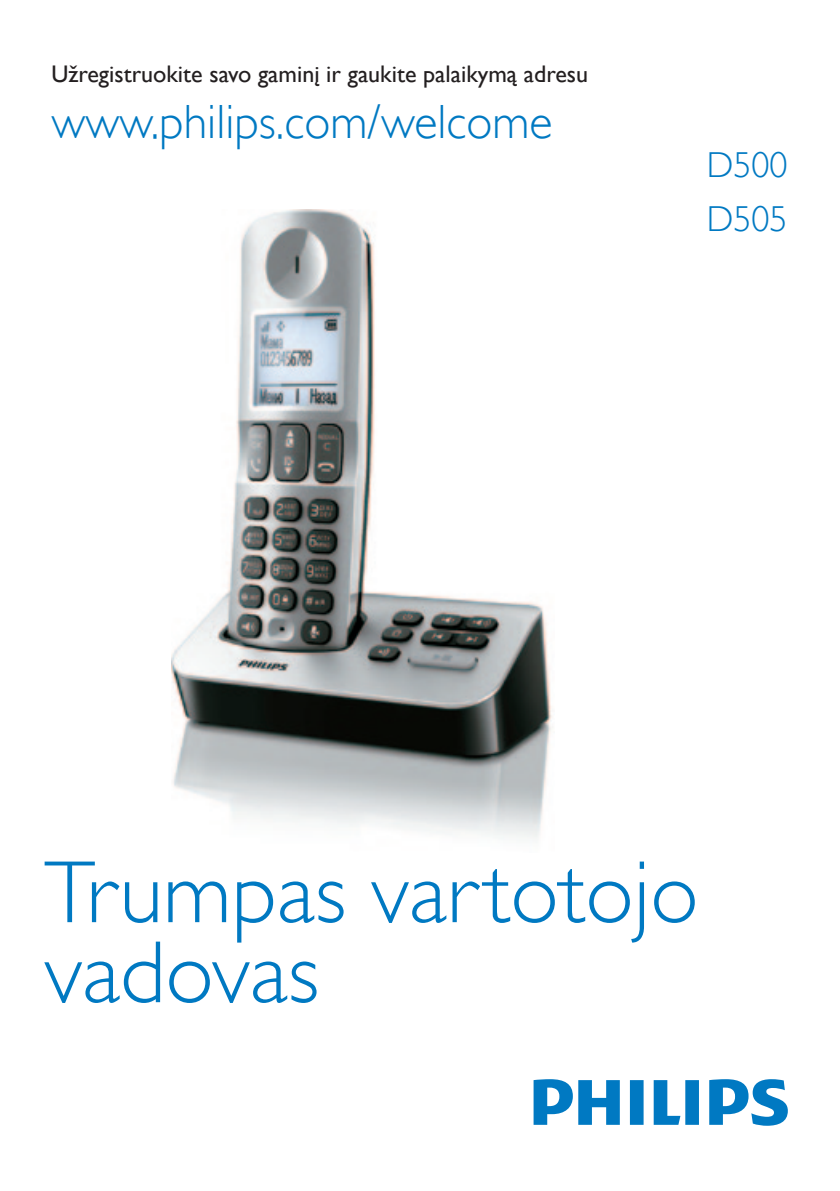
<style>
.page{position:relative;width:840px;height:1191px;background:#fff}
.page>*{position:absolute;margin:0;border:0;box-sizing:border-box;transform-origin:0 0}
.t1{font:88.8px/80px "Gill Sans Alt One WGL Light";color:#0079c2}
.t2{font:48px "Gill Sans Alt One WGL Light";color:#0079c2}
.t3{font:36px/54px "Gill Sans Alt One WGL Light";color:#0079c2}
.t4{font:24px "Gill Sans Alt One WGL";color:#231f20}
</style>
<div class="page">
<img style="left:171px;top:209px;width:381px;height:630px">
<svg style="left:533px;top:1079px;width:254px;height:46px"></svg>
<p class="t4" style="left:51px;top:57px;width:538px">Užregistruokite savo gaminį ir gaukite palaikymą adresu</p>
<h2 class="t2" style="left:51px;top:90px;width:502px">www.philips.com/welcome</h2>
<h3 class="t3" style="left:706px;top:138px;width:82px">D500<br>D505</h3>
<h1 class="t1" style="left:44px;top:853px;width:655px">Trumpas vartotojo vadovas</h1>
</div>
